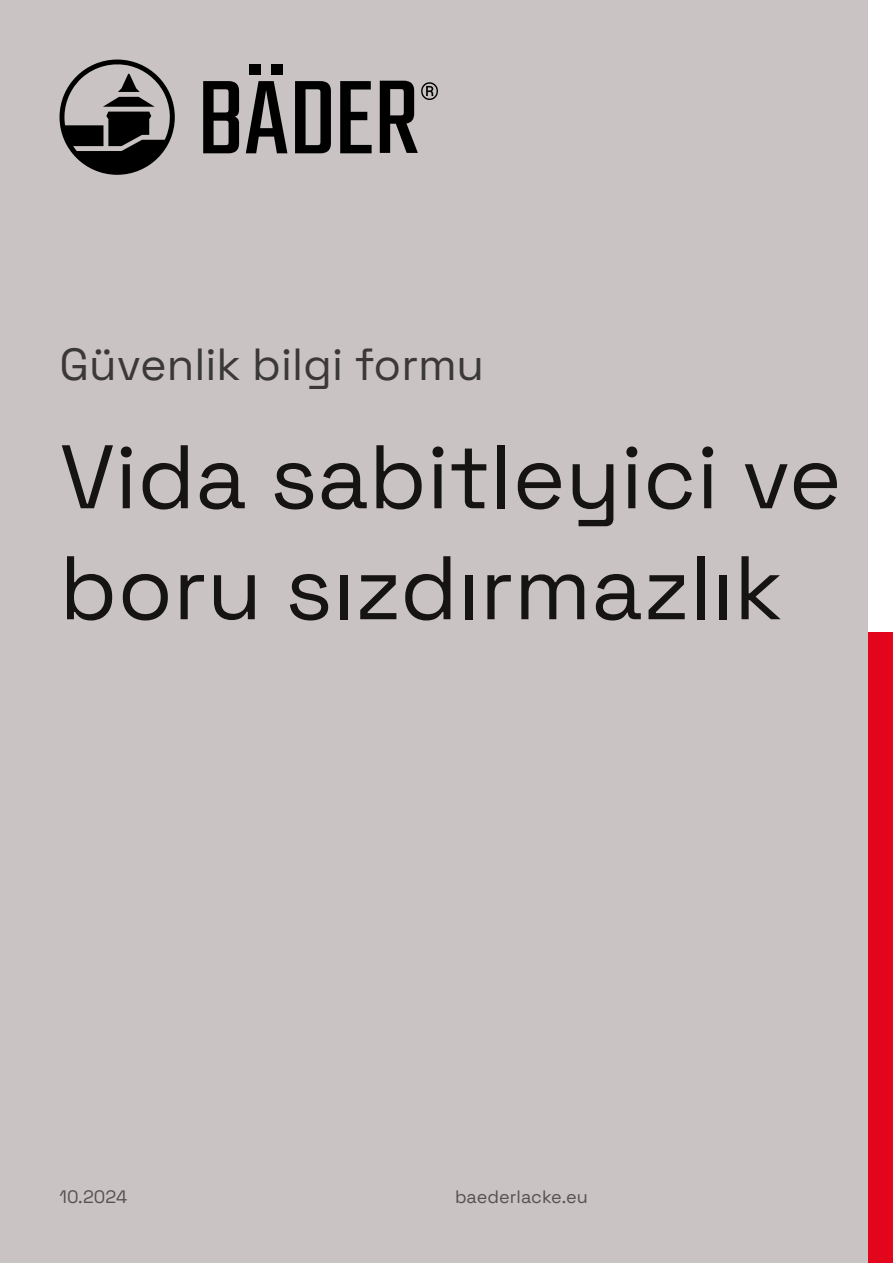
<style>
.page{position:relative;width:893px;height:1263px;background:#c9c3c3}
.page>*{position:absolute;margin:0;border:0;box-sizing:border-box;transform-origin:0 0}
.t1{font:90px/111px "Space Grotesk";color:#161313}
.t2{font:45px "Space Grotesk";color:#3b3838}
.t3{font:18px "Space Grotesk";color:#555151}
</style>
<div class="page">
<svg style="left:203px;top:81px;width:36px;height:72px"></svg>
<svg style="left:246px;top:81px;width:41px;height:72px"></svg>
<div style="left:249px;top:64px;width:12px;height:11px;background:#000"></div>
<div style="left:271px;top:64px;width:12px;height:11px;background:#000"></div>
<svg style="left:295px;top:81px;width:36px;height:72px"></svg>
<svg style="left:340px;top:81px;width:32px;height:72px"></svg>
<svg style="left:380px;top:81px;width:58px;height:72px"></svg>
<svg style="left:60px;top:60px;width:115px;height:115px"></svg>
<div style="left:868px;top:631px;width:25px;height:632px;background:#e3051b"></div>
<div style="left:868px;top:0;width:25px;height:631px;background:#fff"></div>
<p class="t2" style="left:60px;top:332px;width:426px">Güvenlik bilgi formu</p>
<p class="t1" style="left:60px;top:416px;width:784px">Vida sabitleyici ve boru sızdırmazlık</p>
<p class="t3" style="left:60px;top:1184px;width:69px">10.2024</p>
<p class="t3" style="left:455px;top:1184px;width:134px">baederlacke.eu</p>
</div>
